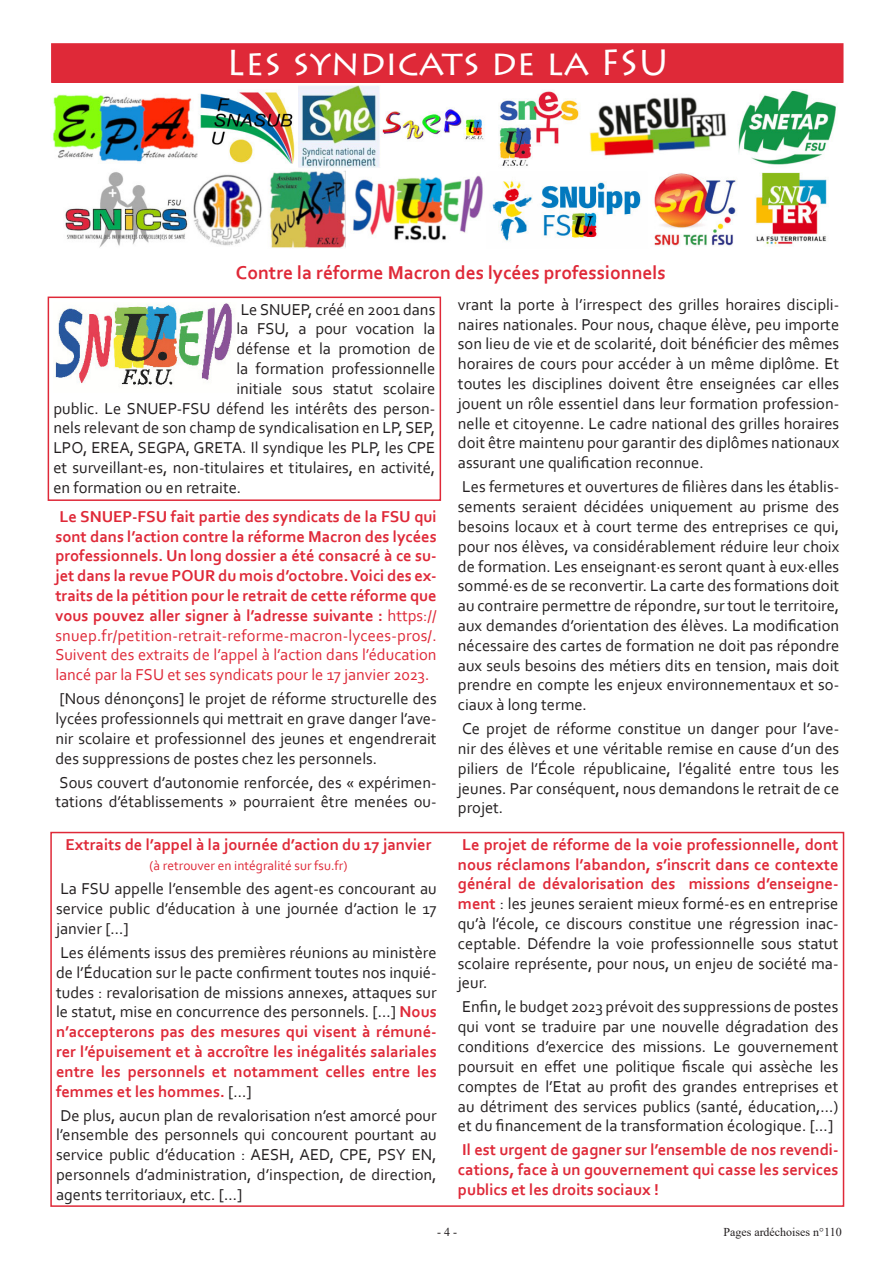
<style>
.page{position:relative;width:893px;height:1263px;background:#fff}
.page>*{position:absolute;margin:0;border:0;box-sizing:border-box;transform-origin:0 0}
.t1{font:36px "Lithos Pro";color:#fff}
.t2{font:700 19.5px "Corbel";color:#df2938}
.t3{font:16.5px/19.8px "Corbel";color:#231f20;text-align:justify}
.t4{font:700 16.5px/19.8px "Corbel";color:#df2938;text-align:justify}
.t5{font:13.5px "Corbel";color:#df2938}
.t6{font:12px "Times New Roman";color:#231f20}
.s1{font-weight:400}
.s2{font-weight:700;color:#df2938}
</style>
<div class="page">
<div style="left:52px;top:44px;width:791px;height:38px;background:#df2938"></div>
<div style="left:51px;top:43px;width:792px;height:40px;border:2px solid #df2938"></div>
<div style="left:48px;top:297px;width:393px;height:204px;border:2px solid #df2938"></div>
<img style="left:52px;top:85px;width:784px;height:163px">
<div style="left:50px;top:832px;width:794px;height:375px;border:2px solid #df2938"></div>
<img style="left:53px;top:303px;width:179px;height:82px">
<p class="t1" style="left:226px;top:42px;width:444px">Les syndicats de la FSU</p>
<p class="t2" style="left:236px;top:261px;width:431px">Contre la réforme Macron des lycées professionnels</p>
<p class="t3" style="left:241px;top:299px;width:196px">Le SNUEP, créé en 2001 dans</p>
<p class="t3" style="left:236px;top:319px;width:200px">la FSU, a pour vocation la</p>
<p class="t3" style="left:236px;top:338px;width:200px">défense et la promotion de</p>
<p class="t3" style="left:236px;top:358px;width:200px">la formation professionnelle</p>
<p class="t3" style="left:236px;top:378px;width:200px">initiale sous statut scolaire</p>
<p class="t3" style="left:53px;top:398px;width:383px">public. Le SNUEP-FSU défend les intérêts des person-</p>
<p class="t3" style="left:53px;top:418px;width:383px">nels relevant de son champ de syndicalisation en LP, SEP,</p>
<p class="t3" style="left:53px;top:437px;width:383px">LPO, EREA, SEGPA, GRETA. Il syndique les PLP, les CPE</p>
<p class="t3" style="left:53px;top:457px;width:383px">et surveillant-es, non-titulaires et titulaires, en activité,</p>
<p class="t3" style="left:53px;top:477px;width:189px">en formation ou en retraite.</p>
<p class="t3" style="left:458px;top:294px;width:383px">vrant la porte à l’irrespect des grilles horaires discipli&shy;naires nationales. Pour nous, chaque élève, peu importe son lieu de vie et de scolarité, doit bénéficier des mêmes horaires de cours pour accéder à un même diplôme. Et toutes les disciplines doivent être enseignées car elles jouent un rôle essentiel dans leur formation profession&shy;nelle et citoyenne. Le cadre national des grilles horaires doit être maintenu pour garantir des diplômes nationaux assurant une qualification reconnue.</p>
<p class="t3" style="left:458px;top:476px;width:383px">Les fermetures et ouvertures de filières dans les établis&shy;sements seraient décidées uniquement au prisme des besoins locaux et à court terme des entreprises ce qui, pour nos élèves, va considérablement réduire leur choix de formation. Les enseignant·es seront quant à eux·elles sommé·es de se reconvertir. La carte des formations doit au contraire permettre de répondre, sur tout le territoire, aux demandes d’orientation des élèves. La modification nécessaire des cartes de formation ne doit pas répondre aux seuls besoins des métiers dits en tension, mais doit prendre en compte les enjeux environnementaux et so&shy;ciaux à long terme.</p>
<p class="t3" style="left:458px;top:718px;width:383px">Ce projet de réforme constitue un danger pour l’ave&shy;nir des élèves et une véritable remise en cause d’un des piliers de l’École républicaine, l’égalité entre tous les jeunes. Par conséquent, nous demandons le retrait de ce projet.</p>
<p class="t4" style="left:55px;top:506px;width:383px">Le SNUEP-FSU fait partie des syndicats de la FSU qui sont dans l’action contre la réforme Macron des lycées professionnels. Un long dossier a été consacré à ce su&shy;jet dans la revue POUR du mois d’octobre. Voici des ex&shy;traits de la pétition pour le retrait de cette réforme que vous pouvez aller signer à l’adresse suivante : <span class="s1">https:// snuep.fr/petition-retrait-reforme-macron-lycees-pros/.<br>Suivent des extraits de l’appel à l’action dans l’éducation lancé par la FSU et ses syndicats pour le 17 janvier 2023.</span></p>
<p class="t3" style="left:55px;top:688px;width:383px">[Nous dénonçons] le projet de réforme structurelle des lycées professionnels qui mettrait en grave danger l’ave&shy;nir scolaire et professionnel des jeunes et engendrerait des suppressions de postes chez les personnels.</p>
<p class="t3" style="left:55px;top:772px;width:383px">Sous couvert d’autonomie renforcée, des « expérimen&shy;tations d’établissements » pourraient être menées ou-</p>
<p class="t4" style="left:65px;top:834px;width:368px">Extraits de l’appel à la journée d’action du 17 janvier</p>
<p class="t5" style="left:150px;top:857px;width:199px">(à retrouver en intégralité sur fsu.fr)</p>
<p class="t3" style="left:56px;top:878px;width:382px">La FSU appelle l’ensemble des agent-es concourant au service public d’éducation à une journée d’action le 17 janvier [...]</p>
<p class="t3" style="left:56px;top:942px;width:382px">Les éléments issus des premières réunions au ministère de l’Éducation sur le pacte confirment toutes nos inquié&shy;tudes : revalorisation de missions annexes, attaques sur le statut, mise en concurrence des personnels. [...] <span class="s2">Nous n’accepterons pas des mesures qui visent à rémuné&shy;rer l’épuisement et à accroître les inégalités salariales entre les personnels et notamment celles entre les femmes et les hommes.</span> [...]</p>
<p class="t3" style="left:56px;top:1105px;width:382px">De plus, aucun plan de revalorisation n’est amorcé pour l’ensemble des personnels qui concourent pourtant au service public d’éducation : AESH, AED, CPE, PSY EN, personnels d’administration, d’inspection, de direction, agents territoriaux, etc. [...]</p>
<p class="t3" style="left:458px;top:834px;width:382px"><span class="s2">Le projet de réforme de la voie professionnelle, dont nous réclamons l’abandon, s’inscrit dans ce contexte général de dévalorisation des missions d’enseigne&shy;ment</span> : les jeunes seraient mieux formé-es en entreprise qu’à l’école, ce discours constitue une régression inac&shy;ceptable. Défendre la voie professionnelle sous statut scolaire représente, pour nous, un enjeu de société ma&shy;jeur.</p>
<p class="t3" style="left:458px;top:997px;width:382px">Enfin, le budget 2023 prévoit des suppressions de postes qui vont se traduire par une nouvelle dégradation des conditions d’exercice des missions. Le gouvernement poursuit en effet une politique fiscale qui assèche les comptes de l’Etat au profit des grandes entreprises et au détriment des services publics (santé, éducation,...) et du financement de la transformation écologique. [...]</p>
<p class="t4" style="left:458px;top:1139px;width:382px">Il est urgent de gagner sur l’ensemble de nos revendi&shy;cations, face à un gouvernement qui casse les services publics et les droits sociaux !</p>
<p class="t6" style="left:437px;top:1223px;width:21px">- 4 -</p>
<p class="t6" style="left:723px;top:1223px;width:120px">Pages ardéchoises n°110</p>
</div>
